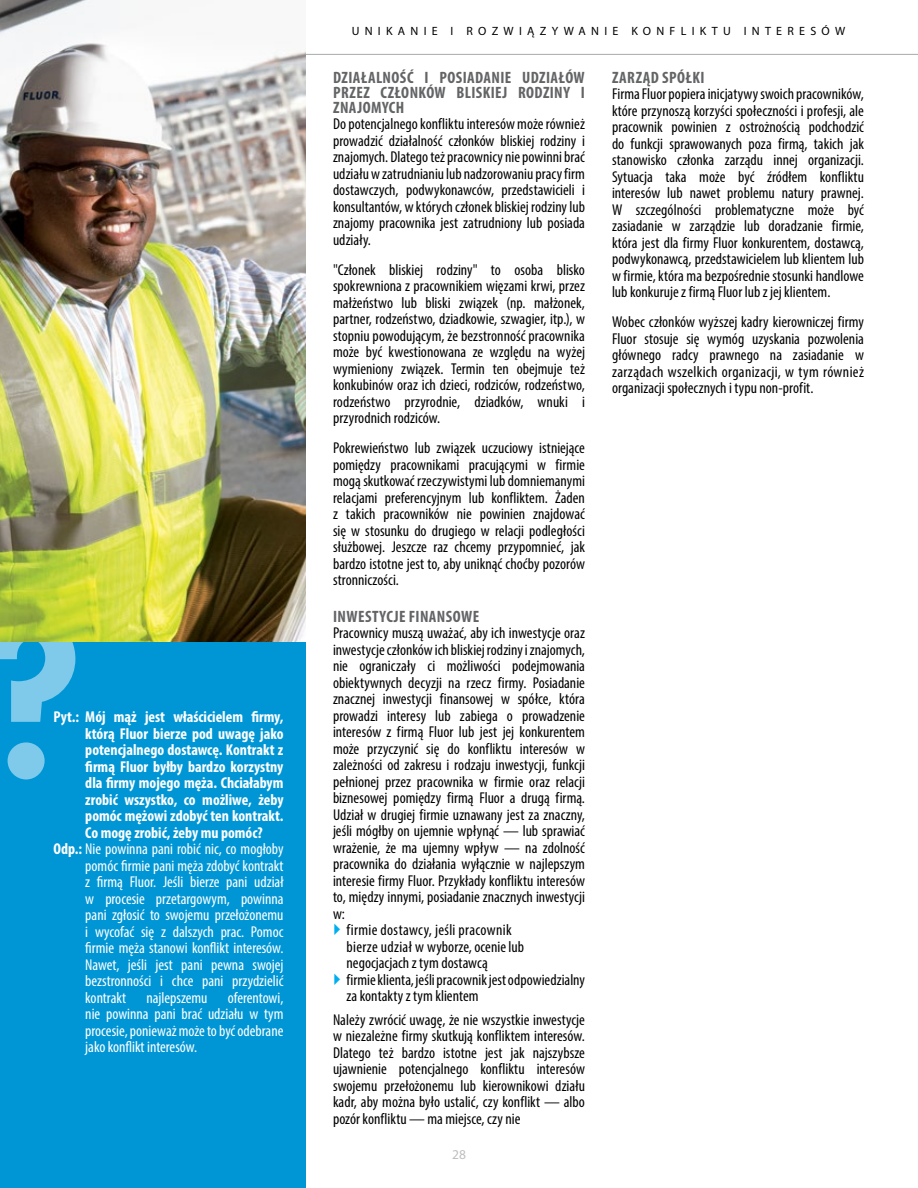
<style>
.page{position:relative;width:918px;height:1188px;background:#fff}
.page>*{position:absolute;margin:0;border:0;box-sizing:border-box;transform-origin:0 0}
.t1{font:700 condensed 16.5px/15px "Myriad Pro";letter-spacing:.025em;color:#636466;text-align:justify}
.t2{font:condensed 15.75px/16.5px "Myriad Pro";color:#000;text-align:justify}
.t3{font:condensed 15.75px/16.5px "Myriad Pro";color:#fff;text-align:justify}
.t4{font:700 condensed 15.75px "Myriad Pro";color:#fff}
.t5{font:condensed 15.75px "Myriad Pro";letter-spacing:.02em;color:#000}
.t6{font:13.5px "Myriad Pro";color:#bcbec0}
.t7{font:12px "Myriad Pro";letter-spacing:.44em;color:#000}
.s1{font-weight:700}
</style>
<div class="page">
<div style="left:0;top:642px;width:306px;height:546px;background:#0096d6"></div>
<svg style="left:0;top:642px;width:75px;height:137px"></svg>
<img style="left:0;top:0;width:306px;height:642px">
<hr style="left:306px;top:54px;width:612px;height:1px;background:#a7a9ac">
<p class="t4" style="left:54px;top:707px;width:231px">Pyt.: Mój mąż jest właścicielem firmy,</p>
<p class="t4" style="left:85px;top:723px;width:200px">którą Fluor bierze pod uwagę jako</p>
<p class="t4" style="left:85px;top:740px;width:200px">potencjalnego dostawcę. Kontrakt z</p>
<p class="t4" style="left:85px;top:756px;width:200px">firmą Fluor byłby bardzo korzystny</p>
<p class="t4" style="left:85px;top:773px;width:200px">dla firmy mojego męża. Chciałabym</p>
<p class="t4" style="left:85px;top:789px;width:200px">zrobić wszystko, co możliwe, żeby</p>
<p class="t4" style="left:85px;top:806px;width:200px">pomóc mężowi zdobyć ten kontrakt.</p>
<p class="t4" style="left:85px;top:822px;width:179px">Co mogę zrobić, żeby mu pomóc?</p>
<p class="t3" style="left:54px;top:840px;width:231px"><span class="s1">Odp.:</span> Nie powinna pani robić nic, co mogłoby</p>
<p class="t3" style="left:85px;top:857px;width:200px">pomóc firmie pani męża zdobyć kontrakt</p>
<p class="t3" style="left:85px;top:873px;width:200px">z firmą Fluor. Jeśli bierze pani udział</p>
<p class="t3" style="left:85px;top:890px;width:200px">w procesie przetargowym, powinna</p>
<p class="t3" style="left:85px;top:906px;width:200px">pani zgłosić to swojemu przełożonemu</p>
<p class="t3" style="left:85px;top:923px;width:200px">i wycofać się z dalszych prac. Pomoc</p>
<p class="t3" style="left:85px;top:939px;width:200px">firmie męża stanowi konflikt interesów.</p>
<p class="t3" style="left:85px;top:956px;width:200px">Nawet, jeśli jest pani pewna swojej</p>
<p class="t3" style="left:85px;top:972px;width:200px">bezstronności i chce pani przydzielić</p>
<p class="t3" style="left:85px;top:989px;width:42px">kontrakt</p>
<p class="t3" style="left:146px;top:989px;width:63px">najlepszemu</p>
<p class="t3" style="left:85px;top:989px;width:200px;text-indent:143px">oferentowi, nie powinna pani brać udziału w tym procesie, ponieważ może to być odebrane jako konflikt interesów.</p>
<p class="t7" style="left:352px;top:23px;width:495px">UNIKANIE I ROZWIĄZYWANIE KONFLIKTU INTERESÓW</p>
<p class="t1" style="left:333px;top:69px;width:253px">DZIAŁALNOŚĆ I POSIADANIE UDZIAŁÓW PRZEZ CZŁONKÓW BLISKIEJ RODZINY I ZNAJOMYCH</p>
<p class="t2" style="left:333px;top:115px;width:254px">Do potencjalnego konfliktu interesów może również prowadzić działalność członków bliskiej rodziny i znajomych. Dlatego też pracownicy nie powinni brać udziału w zatrudnianiu lub nadzorowaniu pracy firm dostawczych, podwykonawców, przedstawicieli i konsultantów, w których członek bliskiej rodziny lub znajomy pracownika jest zatrudniony lub posiada udziały.</p>
<p class="t2" style="left:333px;top:261px;width:254px">"Członek bliskiej rodziny" to osoba blisko spokrewniona z pracownikiem więzami krwi, przez małżeństwo lub bliski związek (np. małżonek, partner, rodzeństwo, dziadkowie, szwagier, itp.), w stopniu powodującym, że bezstronność pracownika może być kwestionowana ze względu na wyżej wymieniony związek. Termin ten obejmuje też konkubinów oraz ich dzieci, rodziców, rodzeństwo, rodzeństwo przyrodnie, dziadków, wnuki i przyrodnich rodziców.</p>
<p class="t2" style="left:333px;top:440px;width:254px">Pokrewieństwo lub związek uczuciowy istniejące pomiędzy pracownikami pracującymi w firmie mogą skutkować rzeczywistymi lub domniemanymi relacjami preferencyjnym lub konfliktem. Żaden z takich pracowników nie powinien znajdować się w stosunku do drugiego w relacji podległości służbowej. Jeszcze raz chcemy przypomnieć, jak bardzo istotne jest to, aby uniknąć choćby pozorów stronniczości.</p>
<p class="t1" style="left:333px;top:608px;width:148px">INWESTYCJE FINANSOWE</p>
<p class="t2" style="left:333px;top:625px;width:254px">Pracownicy muszą uważać, aby ich inwestycje oraz</p>
<p class="t2" style="left:333px;top:641px;width:254px">inwestycje członków ich bliskiej rodziny i znajomych,</p>
<p class="t2" style="left:333px;top:658px;width:254px">nie ograniczały ci możliwości podejmowania</p>
<p class="t2" style="left:333px;top:674px;width:253px">obiektywnych decyzji na rzecz firmy. Posiadanie</p>
<p class="t2" style="left:333px;top:691px;width:254px">znacznej inwestycji finansowej w spółce, która</p>
<p class="t2" style="left:333px;top:707px;width:254px">prowadzi interesy lub zabiega o prowadzenie</p>
<p class="t2" style="left:333px;top:724px;width:253px">interesów z firmą Fluor lub jest jej konkurentem</p>
<p class="t2" style="left:333px;top:740px;width:253px">może przyczynić się do konfliktu interesów w</p>
<p class="t2" style="left:333px;top:757px;width:253px">zależności od zakresu i rodzaju inwestycji, funkcji</p>
<p class="t2" style="left:333px;top:773px;width:254px">pełnionej przez pracownika w firmie oraz relacji</p>
<p class="t2" style="left:333px;top:790px;width:254px">biznesowej pomiędzy firmą Fluor a drugą firmą.</p>
<p class="t2" style="left:333px;top:806px;width:254px">Udział w drugiej firmie uznawany jest za znaczny,</p>
<p class="t2" style="left:333px;top:823px;width:253px">jeśli mógłby on ujemnie wpłynąć — lub sprawiać</p>
<p class="t2" style="left:333px;top:839px;width:254px">wrażenie, że ma ujemny wpływ — na zdolność</p>
<p class="t2" style="left:333px;top:856px;width:254px">pracownika do działania wyłącznie w najlepszym</p>
<p class="t2" style="left:333px;top:872px;width:254px">interesie firmy Fluor. Przykłady konfliktu interesów</p>
<p class="t2" style="left:333px;top:889px;width:253px">to, między innymi, posiadanie znacznych inwestycji</p>
<p class="t2" style="left:333px;top:905px;width:13px">w:</p>
<p class="t5" style="left:346px;top:921px;width:167px">firmie dostawcy, jeśli pracownik</p>
<p class="t2" style="left:346px;top:938px;width:179px">bierze udział w wyborze, ocenie lub</p>
<p class="t2" style="left:346px;top:955px;width:143px">negocjacjach z tym dostawcą</p>
<p class="t2" style="left:346px;top:971px;width:240px">firmie klienta, jeśli pracownik jest odpowiedzialny</p>
<p class="t2" style="left:346px;top:988px;width:134px">za kontakty z tym klientem</p>
<p class="t2" style="left:333px;top:1011px;width:254px">Należy zwrócić uwagę, że nie wszystkie inwestycje w niezależne firmy skutkują konfliktem interesów.<br>Dlatego też bardzo istotne jest jak najszybsze ujawnienie potencjalnego konfliktu interesów swojemu przełożonemu lub kierownikowi działu kadr, aby można było ustalić, czy konflikt — albo pozór konfliktu — ma miejsce, czy nie</p>
<p class="t1" style="left:612px;top:69px;width:94px">ZARZĄD SPÓŁKI</p>
<p class="t2" style="left:612px;top:85px;width:254px">Firma Fluor popiera inicjatywy swoich pracowników, które przynoszą korzyści społeczności i profesji, ale pracownik powinien z ostrożnością podchodzić do funkcji sprawowanych poza firmą, takich jak stanowisko członka zarządu innej organizacji.<br>Sytuacja taka może być źródłem konfliktu interesów lub nawet problemu natury prawnej.<br>W szczególności problematyczne może być zasiadanie w zarządzie lub doradzanie firmie, która jest dla firmy Fluor konkurentem, dostawcą, podwykonawcą, przedstawicielem lub klientem lub w firmie, która ma bezpośrednie stosunki handlowe lub konkuruje z firmą Fluor lub z jej klientem.</p>
<p class="t2" style="left:612px;top:314px;width:254px">Wobec członków wyższej kadry kierowniczej firmy Fluor stosuje się wymóg uzyskania pozwolenia głównego radcy prawnego na zasiadanie w zarządach wszelkich organizacji, w tym również organizacji społecznych i typu non-profit.</p>
<p class="t6" style="left:452px;top:1146px;width:15px">28</p>
</div>
